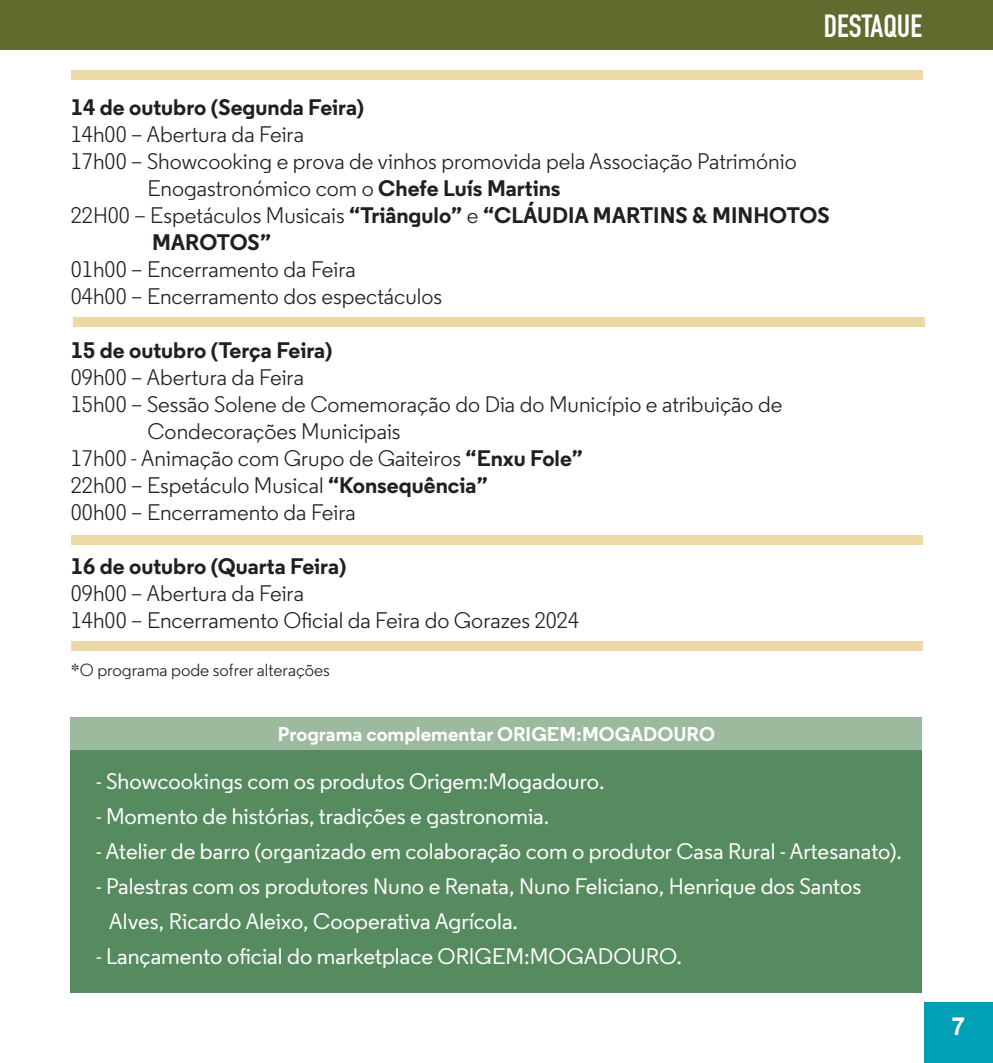
<style>
.page{position:relative;width:993px;height:1063px;background:#fff}
.page>*{position:absolute;margin:0;border:0;box-sizing:border-box;transform-origin:0 0}
.t1{font:31.5px "DIN Engschrift Std";color:#fff}
.t2{font:700 25px "Arial";color:#fff}
.t3{font:22.5px/27px "Regular";color:#231f20}
.t4{font:500 22.5px/35px "Regular";color:#fff}
.t5{font:700 22.5px "Regular";color:#231f20}
.t6{font:700 20px "Regular";color:#fff}
.t7{font:17.5px "Regular";color:#231f20}
.s1{font-weight:700}
.s2{font-weight:400}
</style>
<div class="page">
<div style="left:71px;top:717px;width:850px;height:275px;background:#568b5f"></div>
<div style="left:71px;top:717px;width:850px;height:32px;background:#9cba9d"></div>
<div style="left:923px;top:1002px;width:69px;height:61px;background:#00a0b6"></div>
<div style="left:73px;top:317px;width:851px;height:9px;background:#ecd9a7"></div>
<div style="left:0;top:0;width:992px;height:50px;background:#616b2e"></div>
<div style="left:71px;top:642px;width:850px;height:9px;background:#ecd9a7"></div>
<div style="left:71px;top:535px;width:850px;height:9px;background:#ecd9a7"></div>
<div style="left:71px;top:71px;width:850px;height:9px;background:#ecd9a7"></div>
<h1 class="t1" style="left:823px;top:7px;width:100px">DESTAQUE</h1>
<p class="t5" style="left:71px;top:92px;width:295px">14 de outubro (Segunda Feira)</p>
<p class="t3" style="left:71px;top:120px;width:234px">14h00 – Abertura da Feira</p>
<p class="t3" style="left:71px;top:147px;width:727px">17h00 – Showcooking e prova de vinhos promovida pela Associação Património</p>
<p class="t3" style="left:147px;top:174px;width:414px">Enogastronómico com o <span class="s1">Chefe Luís Martins</span></p>
<p class="t5" style="left:71px;top:200px;width:760px"><span class="s2">22H00 – Espetáculos Musicais</span> “Triângulo” <span class="s2">e</span> “CLÁUDIA MARTINS &amp; MINHOTOS</p>
<p class="t5" style="left:152px;top:227px;width:121px">MAROTOS”</p>
<p class="t3" style="left:71px;top:255px;width:372px">01h00 – Encerramento da Feira<br>04h00 – Encerramento dos espectáculos</p>
<p class="t5" style="left:71px;top:335px;width:263px">15 de outubro (Terça Feira)</p>
<p class="t3" style="left:71px;top:363px;width:234px">09h00 – Abertura da Feira</p>
<p class="t3" style="left:71px;top:390px;width:712px">15h00 – Sessão Solene de Comemoração do Dia do Município e atribuição de</p>
<p class="t3" style="left:147px;top:417px;width:254px">Condecorações Municipais</p>
<p class="t3" style="left:71px;top:444px;width:513px">17h00 - Animação com Grupo de Gaiteiros <span class="s1">“Enxu Fole”</span></p>
<p class="t3" style="left:71px;top:471px;width:418px">22h00 – Espetáculo Musical <span class="s1">“Konsequência”</span></p>
<p class="t3" style="left:71px;top:498px;width:286px">00h00 – Encerramento da Feira</p>
<p class="t5" style="left:71px;top:551px;width:277px">16 de outubro (Quarta Feira)</p>
<p class="t3" style="left:71px;top:579px;width:509px">09h00 – Abertura da Feira<br>14h00 – Encerramento Oficial da Feira do Gorazes 2024</p>
<p class="t7" style="left:71px;top:659px;width:260px">*O programa pode sofrer alterações</p>
<p class="t6" style="left:278px;top:721px;width:438px">Programa complementar ORIGEM:MOGADOURO</p>
<p class="t4" style="left:96px;top:764px;width:510px">- Showcookings com os produtos Origem:Mogadouro.</p>
<p class="t4" style="left:96px;top:799px;width:454px">- Momento de histórias, tradições e gastronomia.</p>
<p class="t4" style="left:96px;top:834px;width:807px">- Atelier de barro (organizado em colaboração com o produtor Casa Rural - Artesanato).</p>
<p class="t4" style="left:109px;top:869px;width:753px;text-indent:-13px">- Palestras com os produtores Nuno e Renata, Nuno Feliciano, Henrique dos Santos<br>Alves, Ricardo Aleixo, Cooperativa Agrícola.</p>
<p class="t4" style="left:96px;top:939px;width:587px">- Lançamento oficial do marketplace ORIGEM:MOGADOURO.</p>
<p class="t2" style="left:951px;top:1010px;width:15px">7</p>
</div>
